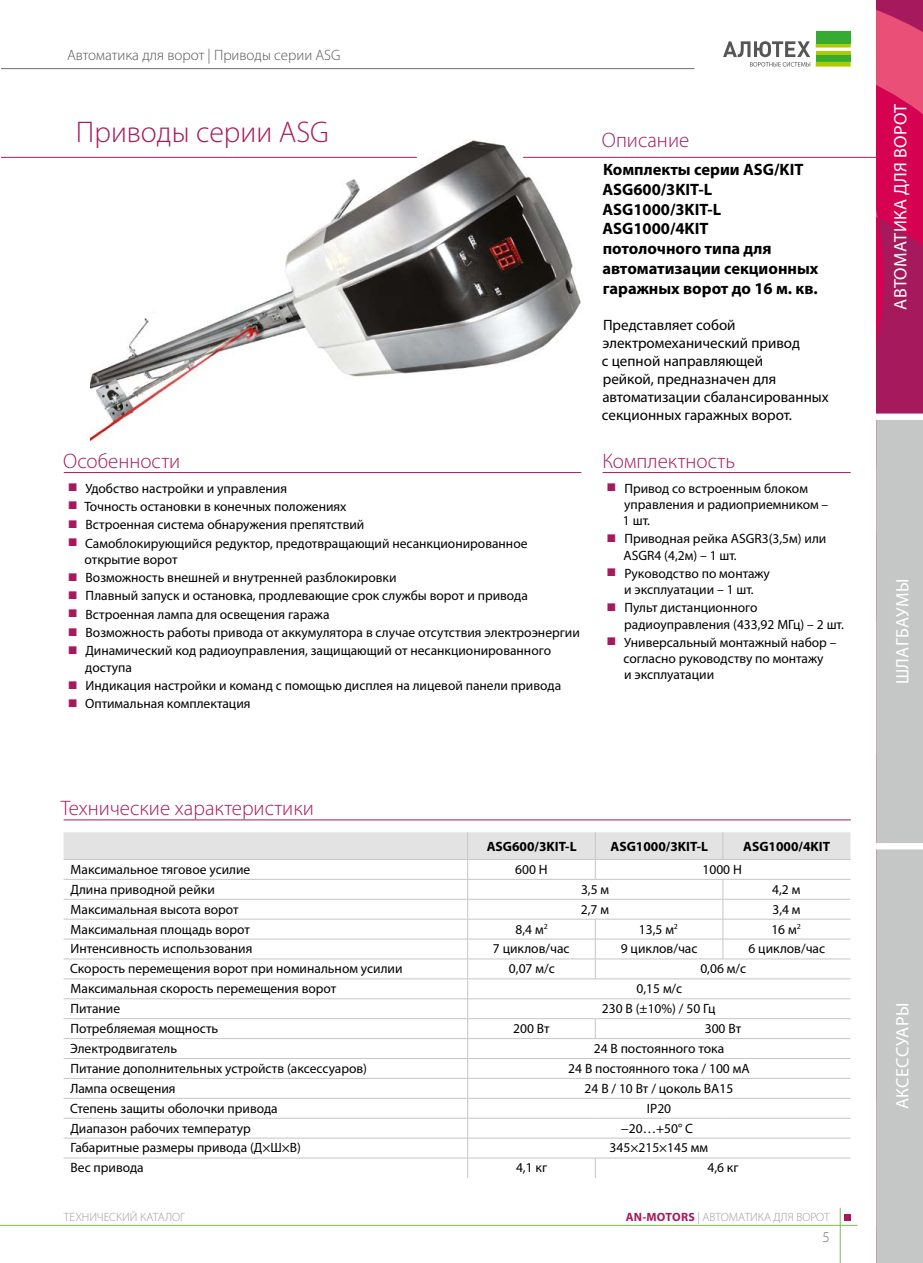
<style>
.page{position:relative;width:923px;height:1263px;background:#fff}
.page>*{position:absolute;margin:0;border:0;box-sizing:border-box;transform-origin:0 0}
.t1{font:300 30px "Myriad Pro";color:#a61a5d}
.t2{font:300 21px "Myriad Pro";color:#a61a5d}
.t3{font:18px "Myriad Pro";letter-spacing:.02em;color:#fff}
.t4{font:700 16.5px/19.8px "Myriad Pro";color:#000}
.t5{font:15px/18px "Myriad Pro";color:#000}
.t6{font:300 15px "Myriad Pro";color:#565655}
.t7{font:300 15px "Myriad Pro";color:#6e6e6e}
.t8{font:13.5px/16.2px "Myriad Pro";color:#000}
.t9{font:700 13.5px "Myriad Pro";color:#000}
.t10{font:300 12px "Myriad Pro";color:#9c9c9d}
.s1{font-family:"Arial";font-size:16.5px;color:#a61a5d}
.s2{font-weight:700;color:#a61a5d}
</style>
<div class="page">
<svg style="left:876px;top:0;width:47px;height:414px;background:#c31b5d"></svg>
<div style="left:815px;top:32px;width:35px;height:12px;background:#37aa32"></div>
<svg style="left:723px;top:41px;width:127px;height:26px"></svg>
<hr style="left:1px;top:68px;width:693px;height:1px;background:#6e6e6e">
<hr style="left:840px;top:1208px;width:1px;height:55px;background:#7abb57">
<hr style="left:0;top:1225px;width:857px;height:1px;background:#7abb57">
<svg style="left:844px;top:1214px;width:6px;height:6px"></svg>
<div style="left:876px;top:420px;width:47px;height:843px;background:#c5c6c6"></div>
<img style="left:90px;top:140px;width:505px;height:301px">
<hr style="left:523px;top:157px;width:353px;height:1px;background:#a61a5d">
<hr style="left:1px;top:157px;width:416px;height:1px;background:#a61a5d">
<hr style="left:64px;top:472px;width:517px;height:1px;background:#a61a5d">
<hr style="left:602px;top:472px;width:248px;height:1px;background:#a61a5d">
<hr style="left:64px;top:819px;width:787px;height:1px;background:#a61a5d">
<svg style="left:64px;top:832px;width:786px;height:346px"></svg>
<hr style="left:723px;top:959px;width:127px;height:1px;background:#c5c6c6">
<hr style="left:595px;top:978px;width:128px;height:1px;background:#c5c6c6">
<hr style="left:723px;top:978px;width:127px;height:1px;background:#c5c6c6">
<div style="left:876px;top:843px;width:47px;height:6px;background:#fff"></div>
<p class="t6" style="left:67px;top:46px;width:275px">Автоматика для ворот | Приводы серии ASG</p>
<h1 class="t1" style="left:76px;top:114px;width:254px">Приводы серии ASG</h1>
<h2 class="t2" style="left:63px;top:448px;width:119px">Особенности</h2>
<p class="t8" style="left:68px;top:480px;width:221px"><span class="s1">■</span> Удобство настройки и управления</p>
<p class="t8" style="left:68px;top:498px;width:280px"><span class="s1">■</span> Точность остановки в конечных положениях</p>
<p class="t8" style="left:68px;top:516px;width:298px"><span class="s1">■</span> Встроенная система обнаружения препятствий</p>
<p class="t8" style="left:85px;top:535px;width:444px;text-indent:-17px"><span class="s1">■</span> Самоблокирующийся редуктор, предотвращающий несанкционированное открытие ворот</p>
<p class="t8" style="left:68px;top:569px;width:330px"><span class="s1">■</span> Возможность внешней и внутренней разблокировки</p>
<p class="t8" style="left:68px;top:588px;width:461px"><span class="s1">■</span> Плавный запуск и остановка, продлевающие срок службы ворот и привода</p>
<p class="t8" style="left:68px;top:606px;width:263px"><span class="s1">■</span> Встроенная лампа для освещения гаража</p>
<p class="t8" style="left:68px;top:624px;width:513px"><span class="s1">■</span> Возможность работы привода от аккумулятора в случае отсутствия электроэнергии</p>
<p class="t8" style="left:85px;top:643px;width:467px;text-indent:-17px"><span class="s1">■</span> Динамический код радиоуправления, защищающий от несанкционированного доступа</p>
<p class="t8" style="left:68px;top:677px;width:495px"><span class="s1">■</span> Индикация настройки и команд с помощью дисплея на лицевой панели привода</p>
<p class="t8" style="left:68px;top:695px;width:184px"><span class="s1">■</span> Оптимальная комплектация</p>
<h2 class="t2" style="left:602px;top:127px;width:89px">Описание</h2>
<p class="t4" style="left:602px;top:159px;width:218px">Комплекты серии ASG/KIT<br>ASG600/3KIT-L<br>ASG1000/3KIT-L<br>ASG1000/4KIT<br>потолочного типа для автоматизации секционных гаражных ворот до 16 м. кв.</p>
<p class="t5" style="left:602px;top:315px;width:228px">Представляет собой электромеханический привод<br>с цепной направляющей<br>рейкой, предназначен для автоматизации сбалансированных секционных гаражных ворот.</p>
<h2 class="t2" style="left:602px;top:448px;width:134px">Комплектность</h2>
<p class="t8" style="left:623px;top:480px;width:207px;text-indent:-16px"><span class="s1">■</span> Привод со встроенным блоком управления и радиоприемником –<br>1 шт.</p>
<p class="t8" style="left:623px;top:530px;width:204px;text-indent:-17px"><span class="s1">■</span> Приводная рейка ASGR3(3,5м) или<br>ASGR4 (4,2м) – 1 шт.</p>
<p class="t8" style="left:606px;top:565px;width:165px;text-align:center"><span class="s1">■</span> Руководство по монтажу и эксплуатации – 1 шт.</p>
<p class="t8" style="left:624px;top:600px;width:221px;text-indent:-18px"><span class="s1">■</span> Пульт дистанционного радиоуправления (433,92 МГц) – 2 шт.</p>
<p class="t8" style="left:623px;top:634px;width:215px;text-indent:-17px"><span class="s1">■</span> Универсальный монтажный набор – согласно руководству по монтажу<br>и эксплуатации</p>
<h2 class="t2" style="left:61px;top:796px;width:254px">Технические характеристики</h2>
<p class="t9" style="left:487px;top:837px;width:91px">ASG600/3KIT-L</p>
<p class="t9" style="left:610px;top:837px;width:99px">ASG1000/3KIT-L</p>
<p class="t9" style="left:743px;top:837px;width:88px">ASG1000/4KIT</p>
<p class="t8" style="left:71px;top:861px;width:181px">Максимальное тяговое усилие</p>
<p class="t8" style="left:515px;top:861px;width:34px">600 Н</p>
<p class="t8" style="left:702px;top:861px;width:41px">1000 Н</p>
<p class="t8" style="left:70px;top:881px;width:146px">Длина приводной рейки</p>
<p class="t8" style="left:581px;top:881px;width:30px">3,5 м</p>
<p class="t8" style="left:772px;top:881px;width:30px">4,2 м</p>
<p class="t8" style="left:71px;top:901px;width:170px">Максимальная высота ворот</p>
<p class="t8" style="left:581px;top:901px;width:30px">2,7 м</p>
<p class="t8" style="left:772px;top:901px;width:30px">3,4 м</p>
<p class="t8" style="left:71px;top:921px;width:181px">Максимальная площадь ворот</p>
<p class="t8" style="left:515px;top:921px;width:34px">8,4 м<sup>2</sup></p>
<p class="t8" style="left:639px;top:921px;width:41px">13,5 м<sup>2</sup></p>
<p class="t8" style="left:771px;top:921px;width:31px">16 м<sup>2</sup></p>
<p class="t8" style="left:71px;top:940px;width:183px">Интенсивность использования</p>
<p class="t8" style="left:493px;top:940px;width:78px">7 циклов/час</p>
<p class="t8" style="left:621px;top:940px;width:78px">9 циклов/час</p>
<p class="t8" style="left:748px;top:940px;width:78px">6 циклов/час</p>
<p class="t8" style="left:70px;top:960px;width:334px">Скорость перемещения ворот при номинальном усилии</p>
<p class="t8" style="left:509px;top:960px;width:47px">0,07 м/с</p>
<p class="t8" style="left:700px;top:960px;width:47px">0,06 м/с</p>
<p class="t8" style="left:71px;top:980px;width:267px">Максимальная скорость перемещения ворот</p>
<p class="t8" style="left:636px;top:980px;width:47px">0,15 м/с</p>
<p class="t8" style="left:71px;top:1000px;width:51px">Питание</p>
<p class="t8" style="left:602px;top:1000px;width:115px">230 В (±10%) / 50 Гц</p>
<p class="t8" style="left:71px;top:1020px;width:149px">Потребляемая мощность</p>
<p class="t8" style="left:513px;top:1020px;width:38px">200 Вт</p>
<p class="t8" style="left:705px;top:1020px;width:38px">300 Вт</p>
<p class="t8" style="left:70px;top:1040px;width:108px">Электродвигатель</p>
<p class="t8" style="left:594px;top:1040px;width:132px">24 В постоянного тока</p>
<p class="t8" style="left:71px;top:1060px;width:298px">Питание дополнительных устройств (аксессуаров)</p>
<p class="t8" style="left:568px;top:1060px;width:183px">24 В постоянного тока / 100 мА</p>
<p class="t8" style="left:70px;top:1080px;width:107px">Лампа освещения</p>
<p class="t8" style="left:584px;top:1080px;width:150px">24 В / 10 Вт / цоколь ВА15</p>
<p class="t8" style="left:70px;top:1100px;width:209px">Степень защиты оболочки привода</p>
<p class="t8" style="left:647px;top:1100px;width:26px">IP20</p>
<p class="t8" style="left:70px;top:1120px;width:182px">Диапазон рабочих температур</p>
<p class="t8" style="left:621px;top:1120px;width:74px">−20…+50° С</p>
<p class="t8" style="left:71px;top:1139px;width:232px">Габаритные размеры привода (Д×Ш×В)</p>
<p class="t8" style="left:609px;top:1139px;width:100px">345×215×145 мм</p>
<p class="t8" style="left:71px;top:1159px;width:75px">Вес привода</p>
<p class="t8" style="left:516px;top:1159px;width:33px">4,1 кг</p>
<p class="t8" style="left:707px;top:1159px;width:33px">4,6 кг</p>
<p class="t10" style="left:64px;top:1209px;width:123px">ТЕХНИЧЕСКИЙ КАТАЛОГ</p>
<p class="t10" style="left:626px;top:1209px;width:205px"><span class="s2">AN-MOTORS</span> | АВТОМАТИКА ДЛЯ ВОРОТ</p>
<p class="t7" style="left:822px;top:1227px;width:9px">5</p>
<h3 class="t3" style="left:889px;top:310px;width:208px;rotate:-90deg">АВТОМАТИКА ДЛЯ ВОРОТ</h3>
<h3 class="t3" style="left:891px;top:684px;width:107px;rotate:-90deg">ШЛАГБАУМЫ</h3>
<h3 class="t3" style="left:891px;top:1109px;width:108px;rotate:-90deg">АКСЕССУАРЫ</h3>
</div>
